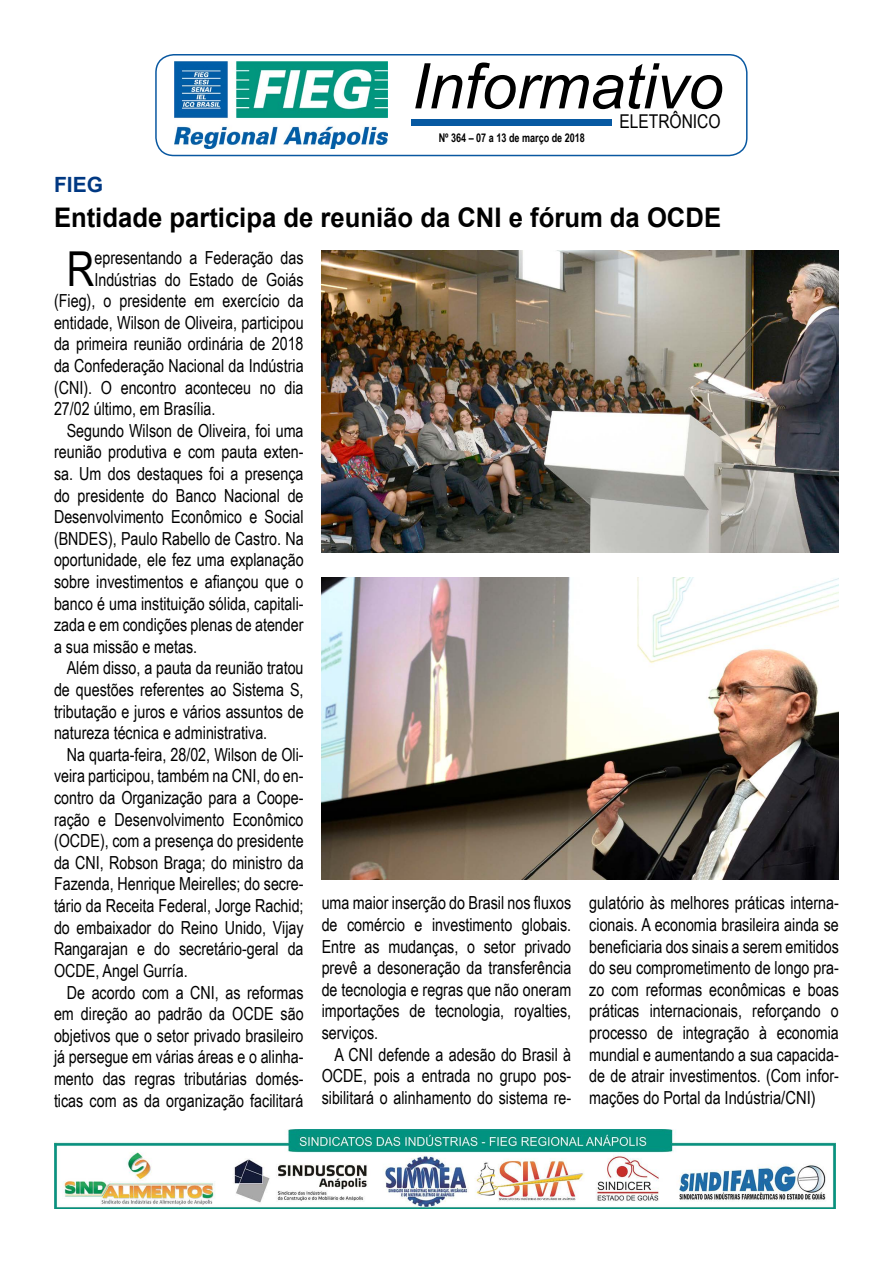
<style>
.page{position:relative;width:893px;height:1263px;background:#fff}
.page>*{position:absolute;margin:0;border:0;box-sizing:border-box;transform-origin:0 0}
.t1{font:italic 63px "Arial";color:#000}
.t2{font:48.15px "Arial Narrow";color:#000}
.t3{font:700 27px "Arial";color:#000;scale:.95 1}
.t4{font:700 21px "Arial";color:#003882}
.t5{font:19.05px "Arial Narrow";color:#000}
.t6{font:18px/21.6px "Arial Narrow";color:#000;text-align:justify}
.t7{font:700 12px "Arial Narrow";color:#000;scale:.92 1}
</style>
<div class="page">
<img style="left:54px;top:1129px;width:782px;height:80px">
<img style="left:322px;top:251px;width:517px;height:302px">
<img style="left:322px;top:577px;width:517px;height:302px">
<div style="left:155px;top:54px;width:592px;height:102px;border:2px solid #0958a1;border-radius:18px"></div>
<img style="left:175px;top:62px;width:213px;height:86px">
<div style="left:412px;top:119px;width:200px;height:6px;background:#0759a2"></div>
<h1 class="t1" style="left:412px;top:45px;width:313px">Informativo</h1>
<p class="t5" style="left:619px;top:108px;width:103px">ELETRÔNICO</p>
<p class="t7" style="left:439px;top:128px;width:160px">Nº 364 – 07 a 13 de março de 2018</p>
<p class="t4" style="left:54px;top:170px;width:51px">FIEG</p>
<h3 class="t3" style="left:54px;top:198px;width:704px">Entidade participa de reunião da CNI e fórum da OCDE</h3>
<h2 class="t2" style="left:67px;top:233px;width:29px">R</h2>
<p class="t6" style="left:94px;top:246px;width:211px">epresentando a Federação das</p>
<p class="t6" style="left:94px;top:268px;width:211px">Indústrias do Estado de Goiás</p>
<p class="t6" style="left:54px;top:289px;width:251px">(Fieg), o presidente em exercício da</p>
<p class="t6" style="left:54px;top:311px;width:251px">entidade, Wilson de Oliveira, participou</p>
<p class="t6" style="left:54px;top:333px;width:251px">da primeira reunião ordinária de 2018</p>
<p class="t6" style="left:54px;top:354px;width:251px">da Confederação Nacional da Indústria</p>
<p class="t6" style="left:54px;top:376px;width:251px">(CNI). O encontro aconteceu no dia</p>
<p class="t6" style="left:54px;top:397px;width:163px">27/02 último, em Brasília.</p>
<p class="t6" style="left:67px;top:419px;width:238px">Segundo Wilson de Oliveira, foi uma</p>
<p class="t6" style="left:54px;top:441px;width:251px">reunião produtiva e com pauta exten-</p>
<p class="t6" style="left:54px;top:462px;width:251px">sa. Um dos destaques foi a presença</p>
<p class="t6" style="left:54px;top:484px;width:251px">do presidente do Banco Nacional de</p>
<p class="t6" style="left:54px;top:505px;width:251px">Desenvolvimento Econômico e Social</p>
<p class="t6" style="left:54px;top:527px;width:251px">(BNDES), Paulo Rabello de Castro. Na</p>
<p class="t6" style="left:54px;top:549px;width:251px">oportunidade, ele fez uma explanação</p>
<p class="t6" style="left:54px;top:570px;width:251px">sobre investimentos e afiançou que o</p>
<p class="t6" style="left:54px;top:592px;width:251px">banco é uma instituição sólida, capitali-</p>
<p class="t6" style="left:54px;top:613px;width:251px">zada e em condições plenas de atender</p>
<p class="t6" style="left:54px;top:635px;width:145px">a sua missão e metas.</p>
<p class="t6" style="left:67px;top:657px;width:238px">Além disso, a pauta da reunião tratou</p>
<p class="t6" style="left:54px;top:678px;width:251px">de questões referentes ao Sistema S,</p>
<p class="t6" style="left:54px;top:700px;width:251px">tributação e juros e vários assuntos de</p>
<p class="t6" style="left:54px;top:721px;width:215px">natureza técnica e administrativa.</p>
<p class="t6" style="left:67px;top:743px;width:238px">Na quarta-feira, 28/02, Wilson de Oli-</p>
<p class="t6" style="left:54px;top:765px;width:251px">veira participou, também na CNI, do en-</p>
<p class="t6" style="left:54px;top:786px;width:251px">contro da Organização para a Coope-</p>
<p class="t6" style="left:54px;top:808px;width:251px">ração e Desenvolvimento Econômico</p>
<p class="t6" style="left:54px;top:829px;width:251px">(OCDE), com a presença do presidente</p>
<p class="t6" style="left:54px;top:851px;width:251px">da CNI, Robson Braga; do ministro da</p>
<p class="t6" style="left:54px;top:873px;width:251px">Fazenda, Henrique Meirelles; do secre-</p>
<p class="t6" style="left:54px;top:894px;width:251px">tário da Receita Federal, Jorge Rachid;</p>
<p class="t6" style="left:54px;top:916px;width:251px">do embaixador do Reino Unido, Vijay</p>
<p class="t6" style="left:54px;top:937px;width:251px">Rangarajan e do secretário-geral da</p>
<p class="t6" style="left:54px;top:959px;width:135px">OCDE, Angel Gurría.</p>
<p class="t6" style="left:67px;top:981px;width:238px">De acordo com a CNI, as reformas</p>
<p class="t6" style="left:54px;top:1002px;width:251px">em direção ao padrão da OCDE são</p>
<p class="t6" style="left:54px;top:1024px;width:251px">objetivos que o setor privado brasileiro</p>
<p class="t6" style="left:54px;top:1045px;width:251px">já persegue em várias áreas e o alinha-</p>
<p class="t6" style="left:54px;top:1067px;width:251px">mento das regras tributárias domés-</p>
<p class="t6" style="left:54px;top:1089px;width:251px">ticas com as da organização facilitará</p>
<p class="t6" style="left:322px;top:891px;width:251px">uma maior inserção do Brasil nos fluxos de comércio e investimento globais.<br>Entre as mudanças, o setor privado prevê a desoneração da transferência de tecnologia e regras que não oneram importações de tecnologia, royalties, serviços.</p>
<p class="t6" style="left:322px;top:1043px;width:251px;text-indent:13px">A CNI defende a adesão do Brasil à OCDE, pois a entrada no grupo pos&shy;sibilitará o alinhamento do sistema re-</p>
<p class="t6" style="left:589px;top:891px;width:251px">gulatório às melhores práticas interna&shy;cionais. A economia brasileira ainda se beneficiaria dos sinais a serem emitidos do seu comprometimento de longo pra&shy;zo com reformas econômicas e boas práticas internacionais, reforçando o processo de integração à economia mundial e aumentando a sua capacida&shy;de de atrair investimentos. (Com infor&shy;mações do Portal da Indústria/CNI)</p>
</div>
